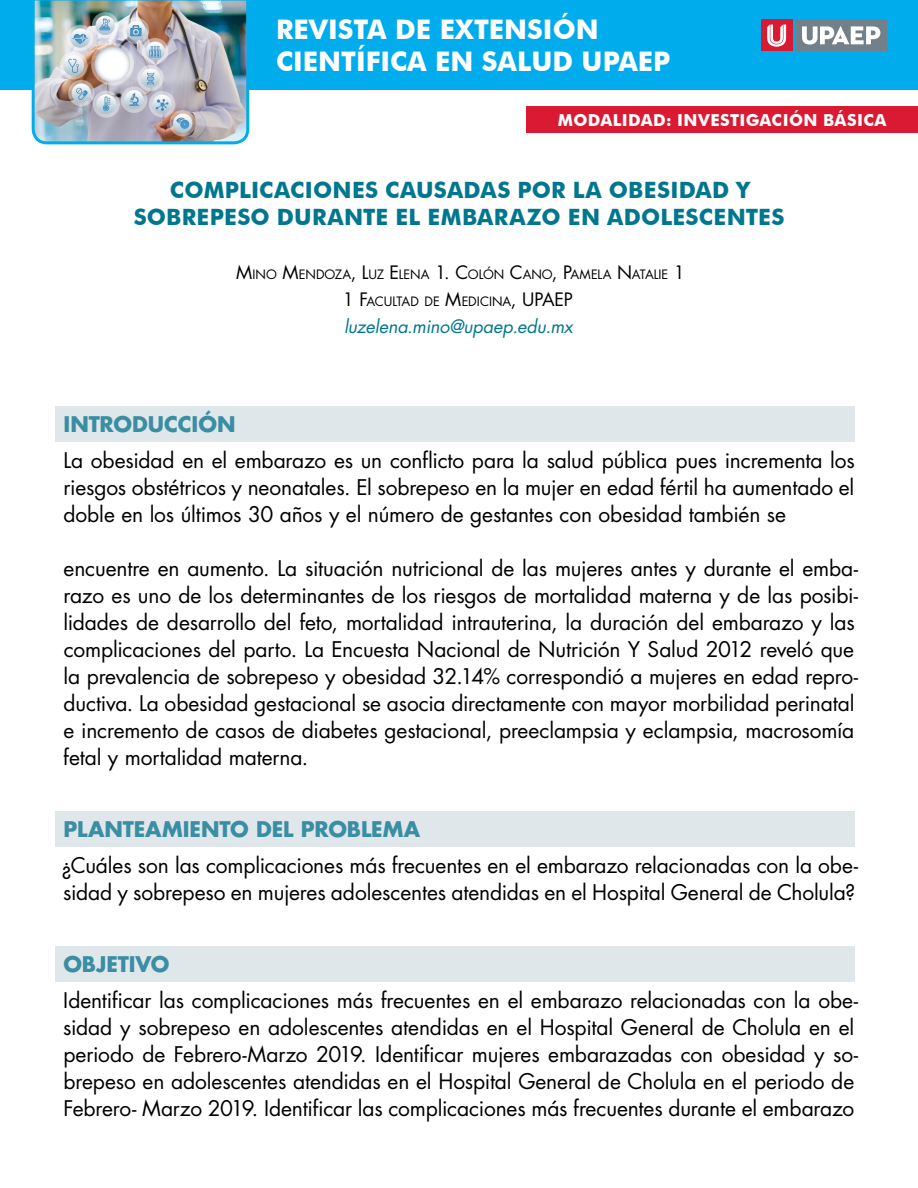
<style>
.page{position:relative;width:918px;height:1188px;background:#fff}
.page>*{position:absolute;margin:0;border:0;box-sizing:border-box;transform-origin:0 0}
.t1{font:700 27px/32.4px "Futura BT";color:#fff}
.título{font:700 22.5px/27px "Futura BT";letter-spacing:.01em;color:#00778e;text-align:center}
.cuerpo{font:21px/27px "Futura Std";letter-spacing:-.005em;color:#000}
.apartado{font:700 21px "Futura Std";letter-spacing:-.005em;color:#3a8ea3}
.autores{font:italic 18px "Futura Std";letter-spacing:-.01em;color:#00778e}
.t2{font:700 16.5px "Futura BT";letter-spacing:.02em;color:#fff}
.autores-2{font:12.6px "Futura Std";letter-spacing:-.005em;color:#000}
.s1{font-size:18px}
</style>
<div class="page">
<div style="left:0;top:0;width:918px;height:90px;background:#00aceb"></div>
<img style="left:31px;top:0;width:219px;height:145px">
<div style="left:796px;top:20px;width:91px;height:31px;background:#72808a"></div>
<svg style="left:802px;top:26px;width:78px;height:19px"></svg>
<div style="left:761px;top:20px;width:31px;height:31px;background:#da1a32"></div>
<svg style="left:767px;top:25px;width:19px;height:22px"></svg>
<div style="left:527px;top:106px;width:391px;height:27px;background:#da1a32"></div>
<div style="left:56px;top:406px;width:799px;height:36px;background:#e0e7eb"></div>
<div style="left:56px;top:811px;width:799px;height:36px;background:#e0e7eb"></div>
<div style="left:56px;top:946px;width:799px;height:36px;background:#e0e7eb"></div>
<p class="t1" style="left:276px;top:13px;width:396px">REVISTA DE EXTENSIÓN<br>CIENTÍFICA EN SALUD UPAEP</p>
<p class="t2" style="left:558px;top:110px;width:330px">MODALIDAD: INVESTIGACIÓN BÁSICA</p>
<p class="título" style="left:134px;top:176px;width:652px">COMPLICACIONES CAUSADAS POR LA OBESIDAD Y<br>SOBREPESO DURANTE EL EMBARAZO EN ADOLESCENTES</p>
<p class="autores-2" style="left:236px;top:266px;width:450px"><span class="s1">M</span>INO <span class="s1">M</span>ENDOZA<span class="s1">, L</span>UZ <span class="s1">E</span> LENA <span class="s1">1. C</span>OLÓN <span class="s1">C</span>ANO<span class="s1">, P</span>AMELA <span class="s1">N</span>ATALIE <span class="s1">1</span></p>
<p class="autores-2" style="left:343px;top:293px;width:232px"><span class="s1">1 F</span>ACULTAD DE <span class="s1">M</span>EDICINA<span class="s1">, UPAEP</span></p>
<p class="autores" style="left:344px;top:315px;width:230px">luzelena.mino@upaep.edu.mx</p>
<p class="apartado" style="left:64px;top:410px;width:173px">INTRODUCCIÓN</p>
<p class="cuerpo" style="left:63px;top:447px;width:793px;text-align:justify">La obesidad en el embarazo es un conflicto para la salud pública pues incrementa los riesgos obstétricos y neonatales. El sobrepeso en la mujer en edad fértil ha aumentado el doble en los últimos 30 años y el número de gestantes con obesidad también se</p>
<p class="cuerpo" style="left:63px;top:555px;width:796px">encuentre en aumento. La situación nutricional de las mujeres antes y durante el emba&shy;razo es uno de los determinantes de los riesgos de mortalidad materna y de las posibi&shy;lidades de desarrollo del feto, mortalidad intrauterina, la duración del embarazo y las complicaciones del parto. La Encuesta Nacional de Nutrición Y Salud 2012 reveló que la prevalencia de sobrepeso y obesidad 32.14% correspondió a mujeres en edad repro&shy;ductiva. La obesidad gestacional se asocia directamente con mayor morbilidad perinatal e incremento de casos de diabetes gestacional, preeclampsia y eclampsia, macrosomía fetal y mortalidad materna.</p>
<p class="apartado" style="left:64px;top:815px;width:358px">PLANTEAMIENTO DEL PROBLEMA</p>
<p class="cuerpo" style="left:61px;top:852px;width:798px">¿Cuáles son las complicaciones más frecuentes en el embarazo relacionadas con la obe&shy;sidad y sobrepeso en mujeres adolescentes atendidas en el Hospital General de Cholula?</p>
<p class="apartado" style="left:63px;top:950px;width:108px">OBJETIVO</p>
<p class="cuerpo" style="left:63px;top:987px;width:797px">Identificar las complicaciones más frecuentes en el embarazo relacionadas con la obe&shy;sidad y sobrepeso en adolescentes atendidas en el Hospital General de Cholula en el periodo de Febrero-Marzo 2019. Identificar mujeres embarazadas con obesidad y so&shy;brepeso en adolescentes atendidas en el Hospital General de Cholula en el periodo de Febrero- Marzo 2019. Identificar las complicaciones más frecuentes durante el embarazo</p>
</div>
